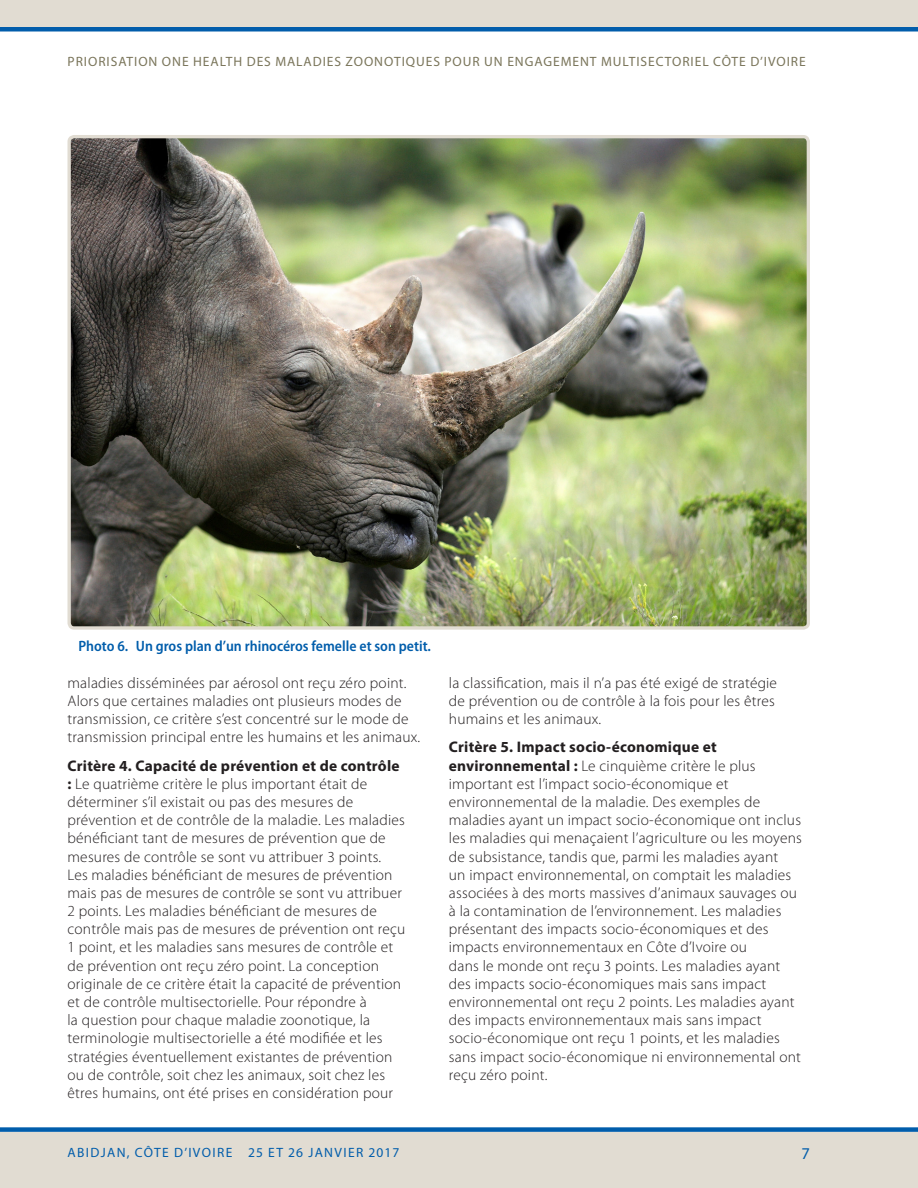
<style>
.page{position:relative;width:918px;height:1188px;background:#fff}
.page>*{position:absolute;margin:0;border:0;box-sizing:border-box;transform-origin:0 0}
.t1{font:16.5px "Myriad Pro";color:#015dab}
.Body_Text{font:300 15.3px/18.1px "Myriad Pro";letter-spacing:.015em;color:#231f20}
.Figure_Title{font:600 semi-condensed 15px "Myriad Pro";color:#015dab}
.t2{font:13.5px "Myriad Pro";letter-spacing:.07em;color:#7a755a}
.t3{font:13.5px "Myriad Pro";letter-spacing:.1em;color:#015dab}
.s1{font-weight:700}
</style>
<div class="page">
<div style="left:0;top:1132px;width:918px;height:56px;background:#e1dcd2"></div>
<div style="left:0;top:0;width:918px;height:27px;background:#e1dcd2"></div>
<div style="left:0;top:1127px;width:918px;height:5px;background:#015dab"></div>
<div style="left:0;top:27px;width:918px;height:5px;background:#015dab"></div>
<img style="left:72px;top:139px;width:734px;height:487px">
<div style="left:68px;top:135px;width:742px;height:495px;border:3px solid #e1dcd2;border-radius:5px"></div>
<p class="t2" style="left:68px;top:54px;width:740px">PRIORISATION ONE HEALTH DES MALADIES ZOONOTIQUES POUR UN ENGAGEMENT MULTISECTORIEL CÔTE D’IVOIRE</p>
<p class="Figure_Title" style="left:78px;top:638px;width:354px">Photo 6. Un gros plan d’un rhinocéros femelle et son petit.</p>
<p class="Body_Text" style="left:68px;top:674px;width:354px">maladies disséminées par aérosol ont reçu zéro point.<br>Alors que certaines maladies ont plusieurs modes de transmission, ce critère s’est concentré sur le mode de transmission principal entre les humains et les animaux.</p>
<p class="Body_Text" style="left:68px;top:757px;width:339px"><span class="s1">Critère 4. Capacité de prévention et de contrôle :</span> Le quatrième critère le plus important était de déterminer s’il existait ou pas des mesures de prévention et de contrôle de la maladie. Les maladies bénéficiant tant de mesures de prévention que de mesures de contrôle se sont vu attribuer 3 points.<br>Les maladies bénéficiant de mesures de prévention mais pas de mesures de contrôle se sont vu attribuer 2 points. Les maladies bénéficiant de mesures de contrôle mais pas de mesures de prévention ont reçu 1 point, et les maladies sans mesures de contrôle et de prévention ont reçu zéro point. La conception originale de ce critère était la capacité de prévention et de contrôle multisectorielle. Pour répondre à<br>la question pour chaque maladie zoonotique, la terminologie multisectorielle a été modifiée et les stratégies éventuellement existantes de prévention ou de contrôle, soit chez les animaux, soit chez les êtres humains, ont été prises en considération pour</p>
<p class="Body_Text" style="left:449px;top:674px;width:330px">la classification, mais il n’a pas été exigé de stratégie de prévention ou de contrôle à la fois pour les êtres humains et les animaux.</p>
<p class="Body_Text" style="left:449px;top:739px;width:355px"><span class="s1">Critère 5. Impact socio-économique et environnemental :</span> Le cinquième critère le plus important est l’impact socio-économique et environnemental de la maladie. Des exemples de maladies ayant un impact socio-économique ont inclus les maladies qui menaçaient l’agriculture ou les moyens de subsistance, tandis que, parmi les maladies ayant<br>un impact environnemental, on comptait les maladies associées à des morts massives d’animaux sauvages ou à la contamination de l’environnement. Les maladies présentant des impacts socio-économiques et des impacts environnementaux en Côte d’Ivoire ou<br>dans le monde ont reçu 3 points. Les maladies ayant des impacts socio-économiques mais sans impact environnemental ont reçu 2 points. Les maladies ayant des impacts environnementaux mais sans impact socio-économique ont reçu 1 points, et les maladies sans impact socio-économique ni environnemental ont reçu zéro point.</p>
<p class="t3" style="left:68px;top:1144px;width:333px">ABIDJAN, CÔTE D’IVOIRE 25 ET 26 JANVIER 2017</p>
<p class="t1" style="left:802px;top:1143px;width:10px">7</p>
</div>
